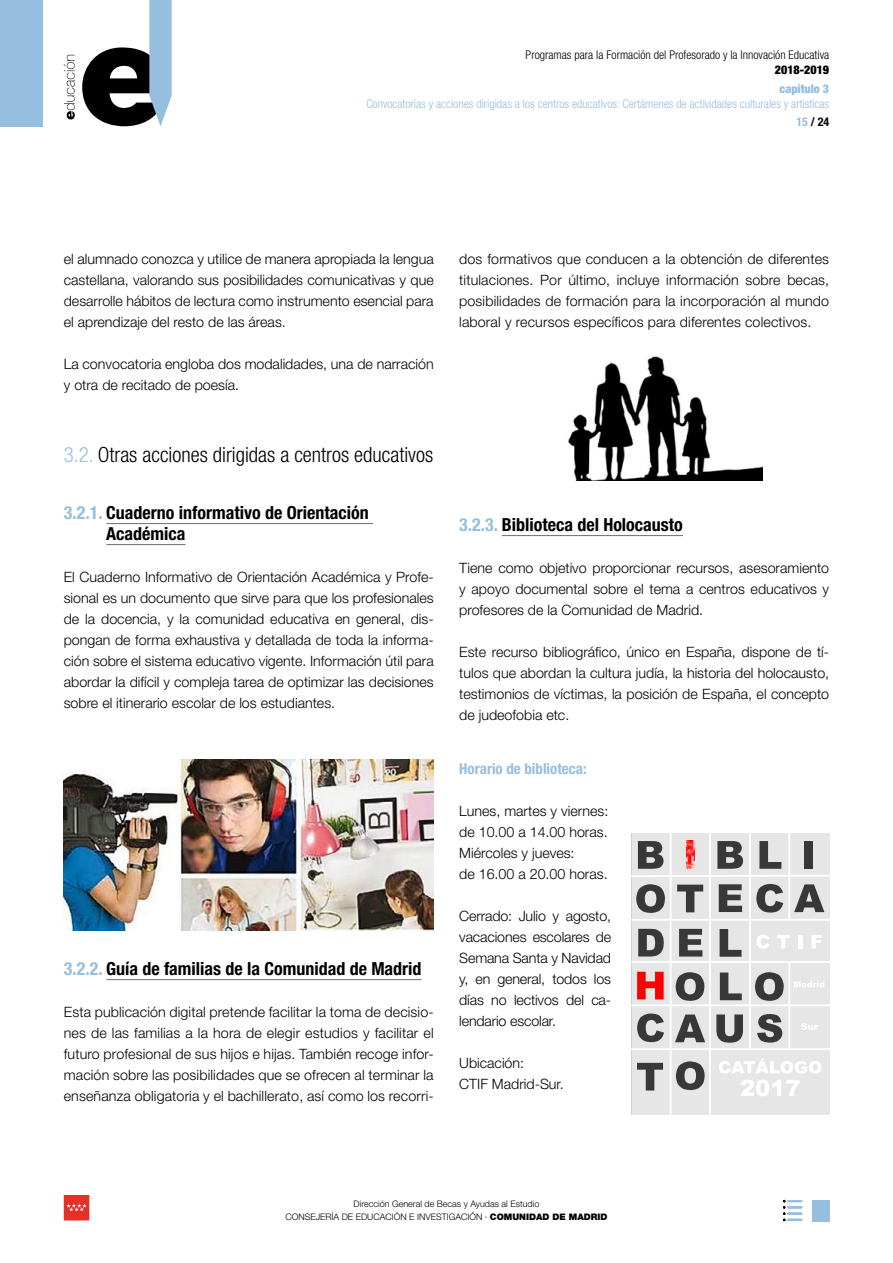
<style>
.page{position:relative;width:893px;height:1263px;background:#fff}
.page>*{position:absolute;margin:0;border:0;box-sizing:border-box;transform-origin:0 0}
.t1{font:300 condensed 21px "Helvetica Neue LT Std";color:#000}
.t2{font:700 condensed 18px/21px "Helvetica Neue LT Std";color:#000}
.t3{font:700 condensed 15px "Helvetica Neue LT Std";color:#96bede}
.t4{font:300 14.25px/21px "Helvetica Neue LT Std";color:#000;text-align:justify}
.t5{font:300 condensed 12px "Helvetica Neue LT Std";color:#96bede}
.t6{font:300 condensed 12px "Helvetica Neue LT Std";color:#000}
.t7{font:900 condensed 12px "Helvetica Neue LT Std";color:#000}
.t8{font:900 condensed 12px "Helvetica Neue LT Std";color:#96bede}
.t9{font:700 condensed 12px "Helvetica Neue LT Std";color:#000}
.t10{font:300 9px/13.5px "Helvetica Neue LT Std";color:#000;text-align:center}
.s1{color:#96bede}
.s2{font-weight:900}
</style>
<div class="page">
<img style="left:64px;top:760px;width:370px;height:171px">
<img style="left:568px;top:356px;width:194px;height:124px">
<div style="left:631px;top:833px;width:198px;height:281px;background:#e6e6e6"></div>
<svg style="left:636px;top:884px;width:29px;height:29px"></svg>
<svg style="left:677px;top:885px;width:26px;height:27px"></svg>
<svg style="left:719px;top:884px;width:23px;height:28px"></svg>
<svg style="left:756px;top:884px;width:27px;height:28px"></svg>
<svg style="left:794px;top:884px;width:30px;height:28px"></svg>
<svg style="left:638px;top:929px;width:26px;height:27px"></svg>
<svg style="left:679px;top:929px;width:23px;height:27px"></svg>
<svg style="left:720px;top:929px;width:21px;height:28px"></svg>
<svg style="left:637px;top:972px;width:27px;height:27px"></svg>
<svg style="left:676px;top:972px;width:28px;height:29px"></svg>
<svg style="left:720px;top:972px;width:22px;height:28px"></svg>
<svg style="left:755px;top:972px;width:29px;height:29px"></svg>
<svg style="left:637px;top:1013px;width:27px;height:29px"></svg>
<svg style="left:675px;top:1014px;width:30px;height:28px"></svg>
<svg style="left:716px;top:1014px;width:27px;height:29px"></svg>
<svg style="left:757px;top:1014px;width:25px;height:28px"></svg>
<svg style="left:637px;top:1063px;width:26px;height:27px"></svg>
<svg style="left:676px;top:1061px;width:29px;height:29px"></svg>
<hr style="left:670px;top:833px;width:1px;height:281px;background:#fff">
<hr style="left:709px;top:833px;width:2px;height:281px;background:#fff">
<hr style="left:749px;top:833px;width:2px;height:216px;background:#fff">
<svg style="left:631px;top:841px;width:198px;height:37px;background:#bdbcbc"></svg>
<hr style="left:631px;top:919px;width:198px;height:2px;background:#fff">
<hr style="left:631px;top:961px;width:198px;height:2px;background:#fff">
<hr style="left:631px;top:1004px;width:198px;height:2px;background:#fff">
<hr style="left:631px;top:1048px;width:198px;height:2px;background:#fff">
<svg style="left:756px;top:935px;width:14px;height:14px"></svg>
<svg style="left:777px;top:935px;width:13px;height:13px"></svg>
<hr style="left:798px;top:935px;width:4px;height:13px;background:#fff">
<svg style="left:811px;top:935px;width:11px;height:13px"></svg>
<svg style="left:794px;top:981px;width:30px;height:6px"></svg>
<svg style="left:801px;top:1023px;width:17px;height:7px"></svg>
<hr style="left:788px;top:963px;width:2px;height:86px;background:#fff">
<svg style="left:719px;top:1058px;width:102px;height:15px"></svg>
<svg style="left:741px;top:1079px;width:58px;height:17px"></svg>
<img style="left:686px;top:841px;width:9px;height:27px">
<hr style="left:788px;top:833px;width:2px;height:86px;background:#fff">
<div style="left:64px;top:1195px;width:25px;height:25px;background:#e63027"></div>
<svg style="left:66px;top:1203px;width:21px;height:8px"></svg>
<div style="left:812px;top:1200px;width:17px;height:21px;background:#96bede"></div>
<svg style="left:783px;top:1200px;width:19px;height:21px"></svg>
<svg style="left:64px;top:55px;width:11px;height:64px"></svg>
<svg style="left:82px;top:0;width:90px;height:126px"></svg>
<div style="left:0;top:0;width:43px;height:126px;background:#96bede"></div>
<svg style="left:106px;top:979px;width:316px;height:2px"></svg>
<div style="left:459px;top:514px;width:236px;height:24px;background:linear-gradient(to right,#fefefe,#fefefe)"></div>
<p class="t6" style="left:526px;top:48px;width:305px">Programas para la Formación del Profesorado y la Innovación Educativa</p>
<p class="t7" style="left:775px;top:62px;width:56px">2018-2019</p>
<p class="t8" style="left:780px;top:81px;width:51px">capítulo 3</p>
<p class="t5" style="left:366px;top:97px;width:464px">Convocatorias y acciones dirigidas a los centros educativos: Certámenes de actividades culturales y artísticas</p>
<p class="t9" style="left:796px;top:115px;width:34px"><span class="s1">15</span> / 24</p>
<p class="t4" style="left:64px;top:248px;width:371px">el alumnado conozca y utilice de manera apropiada la lengua castellana, valorando sus posibilidades comunicativas y que desarrolle hábitos de lectura como instrumento esencial para el aprendizaje del resto de las áreas.</p>
<p class="t4" style="left:64px;top:353px;width:371px">La convocatoria engloba dos modalidades, una de narración y otra de recitado de poesía.</p>
<h1 class="t1" style="left:64px;top:443px;width:371px"><span class="s1">3.2.</span> Otras acciones dirigidas a centros educativos</h1>
<p class="t2" style="left:106px;top:502px;width:264px;text-indent:-43px"><span class="s1">3.2.1.</span> Cuaderno informativo de Orientación<br>Académica</p>
<p class="t4" style="left:64px;top:566px;width:371px">El Cuaderno Informativo de Orientación Académica y Profe&shy;sional es un documento que sirve para que los profesionales de la docencia, y la comunidad educativa en general, dis&shy;pongan de forma exhaustiva y detallada de toda la informa&shy;ción sobre el sistema educativo vigente. Información útil para abordar la difícil y compleja tarea de optimizar las decisiones sobre el itinerario escolar de los estudiantes.</p>
<p class="t2" style="left:64px;top:958px;width:359px"><span class="s1">3.2.2.</span> Guía de familias de la Comunidad de Madrid</p>
<p class="t4" style="left:64px;top:1001px;width:371px">Esta publicación digital pretende facilitar la toma de decisio&shy;nes de las familias a la hora de elegir estudios y facilitar el futuro profesional de sus hijos e hijas. También recoge infor&shy;mación sobre las posibilidades que se ofrecen al terminar la enseñanza obligatoria y el bachillerato, así como los recorri-</p>
<p class="t4" style="left:459px;top:248px;width:371px">dos formativos que conducen a la obtención de diferentes titulaciones. Por último, incluye información sobre becas, posibilidades de formación para la incorporación al mundo laboral y recursos específicos para diferentes colectivos.</p>
<p class="t2" style="left:459px;top:514px;width:225px"><span class="s1">3.2.3.</span> Biblioteca del Holocausto</p>
<p class="t4" style="left:459px;top:557px;width:371px">Tiene como objetivo proporcionar recursos, asesoramiento y apoyo documental sobre el tema a centros educativos y profesores de la Comunidad de Madrid.</p>
<p class="t4" style="left:459px;top:641px;width:371px">Este recurso bibliográfico, único en España, dispone de tí&shy;tulos que abordan la cultura judía, la historia del holocausto, testimonios de víctimas, la posición de España, el concepto de judeofobia etc.</p>
<p class="t3" style="left:459px;top:760px;width:129px">Horario de biblioteca:</p>
<p class="t4" style="left:459px;top:800px;width:151px;text-align:left">Lunes, martes y viernes: de 10.00 a 14.00 horas.<br>Miércoles y jueves:<br>de 16.00 a 20.00 horas.</p>
<p class="t4" style="left:459px;top:905px;width:153px">Cerrado: Julio y agosto, vacaciones escolares de Semana Santa y Navidad y, en general, todos los días no lectivos del ca&shy;lendario escolar.</p>
<p class="t4" style="left:459px;top:1052px;width:106px">Ubicación:<br>CTIF Madrid-Sur.</p>
<p class="t10" style="left:285px;top:1197px;width:324px">Dirección General de Becas y Ayudas al Estudio<br>CONSEJERÍA DE EDUCACIÓN E INVESTIGACIÓN · <span class="s2">COMUNIDAD DE MADRID</span></p>
</div>
